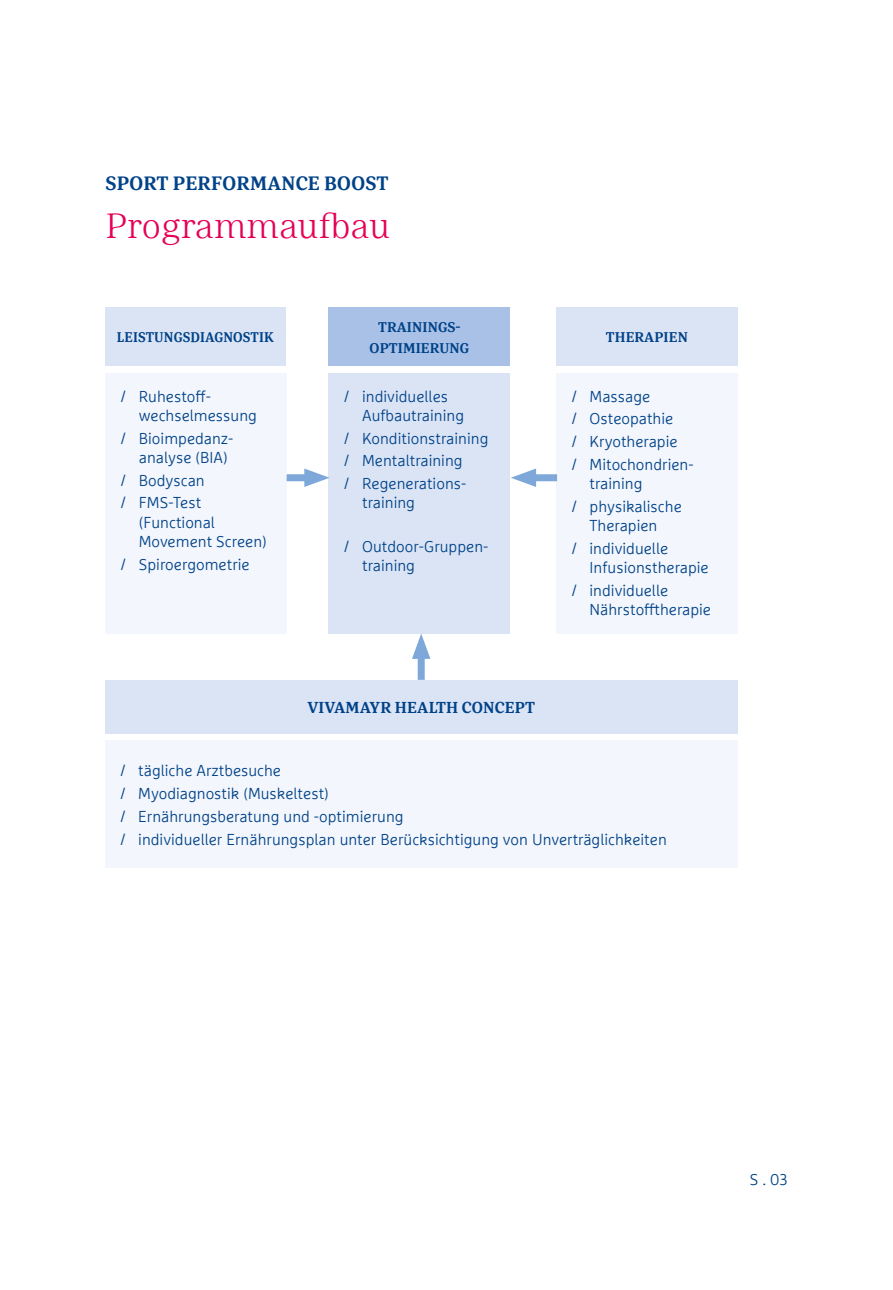
<style>
.page{position:relative;width:893px;height:1290px;background:#fff}
.page>*{position:absolute;margin:0;border:0;box-sizing:border-box;transform-origin:0 0}
.t1{font:300 35px "Marselis Serif Pro";color:#e50056}
.t2{font:700 19.25px "Marselis Serif Pro";letter-spacing:.01em;color:#004288}
.t3{font:300 15.75px/22.8px "Marselis Pro";color:#004288}
.t4{font:700 15.75px "Marselis Serif Pro";letter-spacing:.01em;color:#004288}
.t5{font:700 14px/21px "Marselis Serif Pro";letter-spacing:.01em;color:#004288;text-align:center}
.t6{font:700 14px "Marselis Serif Pro";letter-spacing:.01em;color:#004288;scale:.96 1}
.s1{font-family:"Arial";font-weight:400}
</style>
<div class="page">
<div style="left:105px;top:308px;width:181px;height:58px;background:#dbe4f5"></div>
<div style="left:105px;top:680px;width:632px;height:53px;background:#dbe4f5"></div>
<div style="left:105px;top:740px;width:632px;height:128px;background:#f3f6fc"></div>
<div style="left:106px;top:373px;width:181px;height:260px;background:#f3f6fc"></div>
<div style="left:329px;top:307px;width:181px;height:59px;background:#a9c1e6"></div>
<div style="left:329px;top:373px;width:181px;height:261px;background:#dbe4f5"></div>
<div style="left:556px;top:308px;width:181px;height:58px;background:#dbe4f5"></div>
<div style="left:556px;top:373px;width:181px;height:261px;background:#f3f6fc"></div>
<div style="left:287px;top:474px;width:27px;height:7px;background:#7fa8da"></div>
<svg style="left:304px;top:468px;width:26px;height:19px"></svg>
<div style="left:526px;top:474px;width:31px;height:7px;background:#7fa8da"></div>
<svg style="left:511px;top:468px;width:25px;height:19px"></svg>
<div style="left:418px;top:649px;width:7px;height:31px;background:#7fa8da"></div>
<svg style="left:412px;top:634px;width:18px;height:25px"></svg>
<p class="t2" style="left:106px;top:172px;width:284px">SPORT PERFORMANCE BOOST</p>
<h1 class="t1" style="left:106px;top:204px;width:286px">Programmaufbau</h1>
<p class="t6" style="left:117px;top:329px;width:165px">LEISTUNGSDIAGNOSTIK</p>
<p class="t3" style="left:139px;top:386px;width:120px;line-height:19.2px;text-indent:-17px"><span class="s1">/</span> Ruhestoff&shy;wechselmessung</p>
<p class="t3" style="left:139px;top:428px;width:96px;line-height:19.2px;text-indent:-17px"><span class="s1">/</span> Bioimpedanz&shy;analyse (BIA)</p>
<p class="t3" style="left:121px;top:468px;width:85px"><span class="s1">/</span> Bodyscan <span class="s1">/</span> FMS-Test</p>
<p class="t3" style="left:139px;top:512px;width:130px;line-height:19.2px">(Functional<br>Movement Screen)</p>
<p class="t3" style="left:121px;top:552px;width:130px"><span class="s1">/</span> Spiroergometrie</p>
<p class="t5" style="left:370px;top:316px;width:101px">TRAININGS-<br>OPTIMIERUNG</p>
<p class="t3" style="left:362px;top:386px;width:103px;line-height:19.2px;text-indent:-17px"><span class="s1">/</span> individuelles<br>Aufbautraining</p>
<p class="t3" style="left:345px;top:426px;width:145px"><span class="s1">/</span> Konditionstraining <span class="s1">/</span> Mentaltraining<br><span class="s1">/</span> Regenerations-</p>
<p class="t3" style="left:362px;top:491px;width:54px">training</p>
<p class="t3" style="left:362px;top:537px;width:128px;line-height:19.2px;text-indent:-17px"><span class="s1">/</span> Outdoor-Gruppen&shy;training</p>
<p class="t4" style="left:307px;top:697px;width:229px">VIVAMAYR HEALTH CONCEPT</p>
<p class="t5" style="left:606px;top:327px;width:84px">THERAPIEN</p>
<p class="t3" style="left:572px;top:384px;width:123px"><span class="s1">/</span> Massage<br><span class="s1">/</span> Osteopathie<br><span class="s1">/</span> Kryotherapie<br><span class="s1">/</span> Mitochondrien-</p>
<p class="t3" style="left:572px;top:472px;width:111px;text-indent:17px">training<br><span class="s1">/</span> physikalische</p>
<p class="t3" style="left:572px;top:514px;width:98px;text-align:center">Therapien<br><span class="s1">/</span> individuelle</p>
<p class="t3" style="left:572px;top:556px;width:138px;text-indent:17px">Infusionstherapie <span class="s1">/</span> individuelle</p>
<p class="t3" style="left:590px;top:598px;width:123px">Nährstofftherapie</p>
<p class="t3" style="left:121px;top:759px;width:548px"><span class="s1">/</span> tägliche Arztbesuche<br><span class="s1">/</span> Myodiagnostik (Muskeltest)<br><span class="s1">/</span> Ernährungsberatung und -optimierung<br><span class="s1">/</span> individueller Ernährungsplan unter Berücksichtigung von Unverträglichkeiten</p>
<p class="t3" style="left:750px;top:1168px;width:39px">S . 03</p>
</div>
